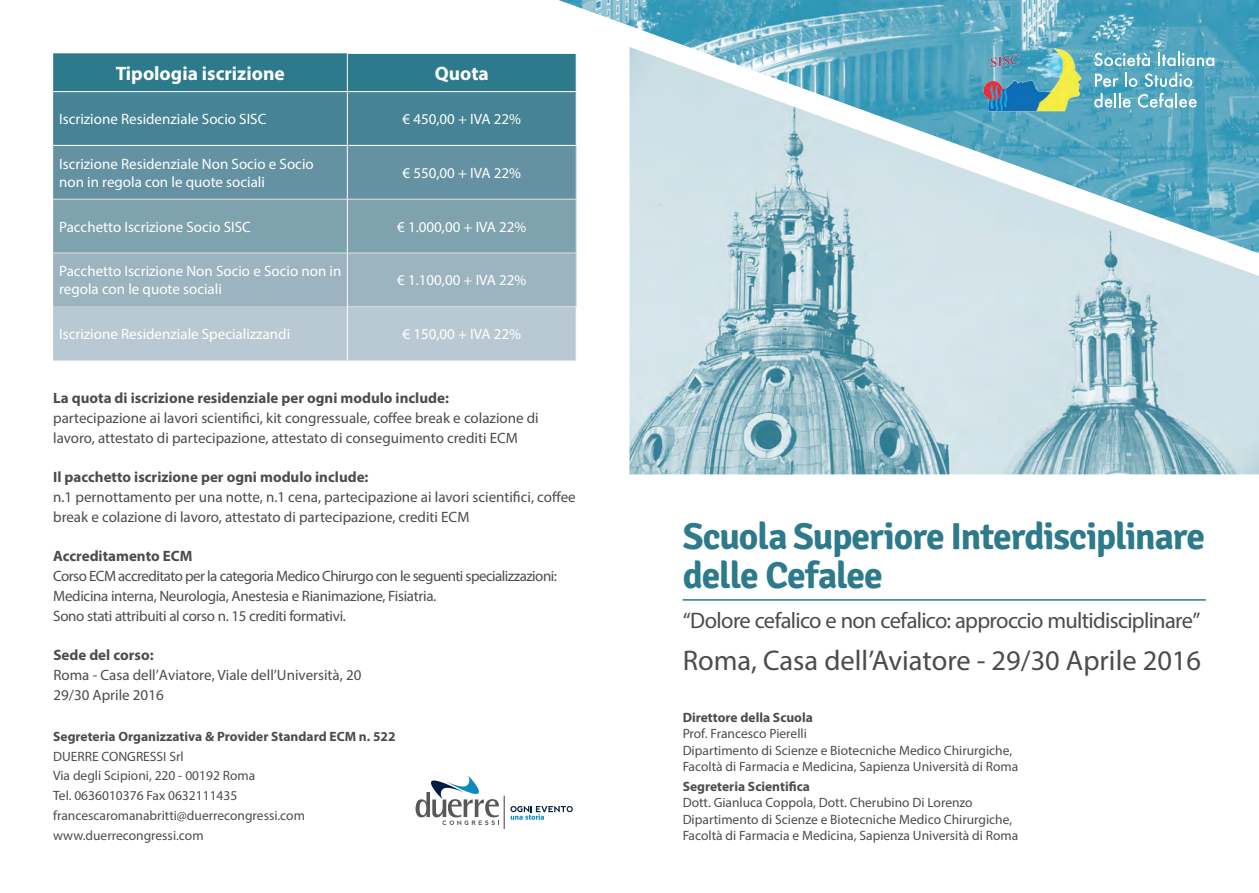
<style>
.page{position:relative;width:1259px;height:893px;background:#fff}
.page>*{position:absolute;margin:0;border:0;box-sizing:border-box;transform-origin:0 0}
.t1{font:700 37.5px/39px "Signika Negative";letter-spacing:-.03em;color:#2d7a8c}
.t2{font:28.5px "Myriad Pro";color:#4b4c4d}
.t3{font:22.5px "Myriad Pro";letter-spacing:-.03em;color:#4b4c4d}
.t4{font:700 19.5px "Myriad Pro";color:#fff}
.t5{font:15px/19.8px "Myriad Pro";color:#4b4c4d}
.t6{font:15px/18px "Myriad Pro";color:#fff}
.t7{font:15px/19.8px "Myriad Pro";letter-spacing:-.025em;color:#4b4c4d}
.t8{font:700 15px "Myriad Pro";color:#4b4c4d}
.t9{font:13.5px/19.8px "Myriad Pro";color:#4b4c4d}
.t10{font:700 13.5px "Myriad Pro";color:#4b4c4d}
</style>
<div class="page">
<svg style="left:415px;top:776px;width:84px;height:49px"></svg>
<hr style="left:504px;top:796px;width:1px;height:33px;background:#3e3e3f">
<svg style="left:510px;top:806px;width:63px;height:14px"></svg>
<hr style="left:682px;top:599px;width:523px;height:2px;background:#2d7a8c">
<img style="left:559px;top:0;width:700px;height:146px">
<img style="left:629px;top:47px;width:630px;height:427px">
<img style="left:963px;top:39px;width:122px;height:81px">
<svg style="left:1094px;top:53px;width:56px;height:13px"></svg>
<svg style="left:1158px;top:52px;width:56px;height:14px"></svg>
<svg style="left:1095px;top:74px;width:23px;height:13px"></svg>
<svg style="left:1124px;top:72px;width:13px;height:15px"></svg>
<svg style="left:1144px;top:72px;width:48px;height:15px"></svg>
<svg style="left:1094px;top:93px;width:36px;height:15px"></svg>
<svg style="left:1137px;top:93px;width:59px;height:15px"></svg>
<svg style="left:53px;top:53px;width:523px;height:308px;background:#769fad"></svg>
<hr style="left:347px;top:146px;width:1px;height:53px;background:#fff">
<hr style="left:347px;top:199px;width:1px;height:54px;background:#fff">
<hr style="left:576px;top:146px;width:1px;height:53px;background:#dcdddf">
<hr style="left:53px;top:199px;width:294px;height:1px;background:#dcdddf">
<hr style="left:347px;top:199px;width:229px;height:1px;background:#dcdddf">
<hr style="left:576px;top:199px;width:1px;height:54px;background:#dcdddf">
<hr style="left:347px;top:253px;width:229px;height:1px;background:#dcdddf">
<hr style="left:576px;top:253px;width:1px;height:54px;background:#dcdddf">
<hr style="left:347px;top:92px;width:1px;height:53px;background:#fff">
<hr style="left:576px;top:92px;width:1px;height:53px;background:#fff">
<hr style="left:53px;top:145px;width:294px;height:1px;background:#fff">
<hr style="left:347px;top:145px;width:229px;height:1px;background:#fff">
<hr style="left:53px;top:91px;width:294px;height:1px;background:#fff">
<hr style="left:347px;top:53px;width:229px;height:1px;background:#fff">
<hr style="left:347px;top:91px;width:229px;height:1px;background:#fff">
<hr style="left:347px;top:54px;width:1px;height:37px;background:#fff">
<hr style="left:576px;top:54px;width:1px;height:38px;background:#fff">
<hr style="left:347px;top:306px;width:229px;height:1px;background:#dcdddf">
<hr style="left:347px;top:307px;width:1px;height:54px;background:#fff">
<hr style="left:53px;top:253px;width:294px;height:1px;background:#dcdddf">
<hr style="left:347px;top:253px;width:1px;height:54px;background:#fff">
<h3 class="t4" style="left:116px;top:60px;width:171px">Tipologia iscrizione</h3>
<h3 class="t4" style="left:435px;top:60px;width:56px">Quota</h3>
<p class="t6" style="left:59px;top:110px;width:209px">Iscrizione Residenziale Socio SISC</p>
<p class="t6" style="left:402px;top:110px;width:120px">€ 450,00 + IVA 22%</p>
<p class="t6" style="left:59px;top:155px;width:256px">Iscrizione Residenziale Non Socio e Socio non in regola con le quote sociali</p>
<p class="t6" style="left:402px;top:164px;width:120px">€ 550,00 + IVA 22%</p>
<p class="t6" style="left:59px;top:217px;width:193px">Pacchetto Iscrizione Socio SISC</p>
<p class="t6" style="left:397px;top:217px;width:131px">€ 1.000,00 + IVA 22%</p>
<p class="t6" style="left:59px;top:262px;width:284px">Pacchetto Iscrizione Non Socio e Socio non in regola con le quote sociali</p>
<p class="t6" style="left:397px;top:271px;width:131px">€ 1.100,00 + IVA 22%</p>
<p class="t6" style="left:59px;top:325px;width:233px">Iscrizione Residenziale Specializzandi</p>
<p class="t6" style="left:402px;top:325px;width:120px">€ 150,00 + IVA 22%</p>
<p class="t8" style="left:53px;top:388px;width:397px">La quota di iscrizione residenziale per ogni modulo include:</p>
<p class="t5" style="left:53px;top:408px;width:487px">partecipazione ai lavori scientifici, kit congressuale, coffee break e colazione di lavoro, attestato di partecipazione, attestato di conseguimento crediti ECM</p>
<p class="t8" style="left:53px;top:467px;width:317px">Il pacchetto iscrizione per ogni modulo include:</p>
<p class="t5" style="left:53px;top:487px;width:524px">n.1 pernottamento per una notte, n.1 cena, partecipazione ai lavori scientifici, coffee break e colazione di lavoro, attestato di partecipazione, crediti ECM</p>
<p class="t8" style="left:53px;top:547px;width:141px">Accreditamento ECM</p>
<p class="t7" style="left:53px;top:566px;width:505px">Corso ECM accreditato per la categoria Medico Chirurgo con le seguenti specializzazioni:<br>Medicina interna, Neurologia, Anestesia e Rianimazione, Fisiatria.<br>Sono stati attribuiti al corso n. 15 crediti formativi.</p>
<p class="t8" style="left:53px;top:646px;width:102px">Sede del corso:</p>
<p class="t5" style="left:53px;top:664px;width:309px;line-height:20.5px">Roma - Casa dell’Aviatore, Viale dell’Università, 20<br>29/30 Aprile 2016</p>
<p class="t10" style="left:53px;top:727px;width:344px">Segreteria Organizzativa &amp; Provider Standard ECM n. 522</p>
<p class="t9" style="left:53px;top:746px;width:253px">DUERRE CONGRESSI Srl<br>Via degli Scipioni, 220 - 00192 Roma<br>Tel. 0636010376 Fax 0632111435 francescaromanabritti@duerrecongressi.com www.duerrecongressi.com</p>
<h1 class="t1" style="left:682px;top:518px;width:524px">Scuola Superiore Interdisciplinare delle Cefalee</h1>
<h3 class="t3" style="left:682px;top:607px;width:519px">“Dolore cefalico e non cefalico: approccio multidisciplinare”</h3>
<h2 class="t2" style="left:682px;top:643px;width:520px">Roma, Casa dell’Aviatore - 29/30 Aprile 2016</h2>
<p class="t10" style="left:682px;top:709px;width:132px">Direttore della Scuola</p>
<p class="t9" style="left:682px;top:725px;width:337px;line-height:16.2px">Prof. Francesco Pierelli<br>Dipartimento di Scienze e Biotecniche Medico Chirurgiche,<br>Facoltà di Farmacia e Medicina, Sapienza Università di Roma</p>
<p class="t10" style="left:682px;top:778px;width:129px">Segreteria Scientifica</p>
<p class="t9" style="left:682px;top:795px;width:337px;line-height:16.2px">Dott. Gianluca Coppola, Dott. Cherubino Di Lorenzo<br>Dipartimento di Scienze e Biotecniche Medico Chirurgiche,<br>Facoltà di Farmacia e Medicina, Sapienza Università di Roma</p>
</div>
